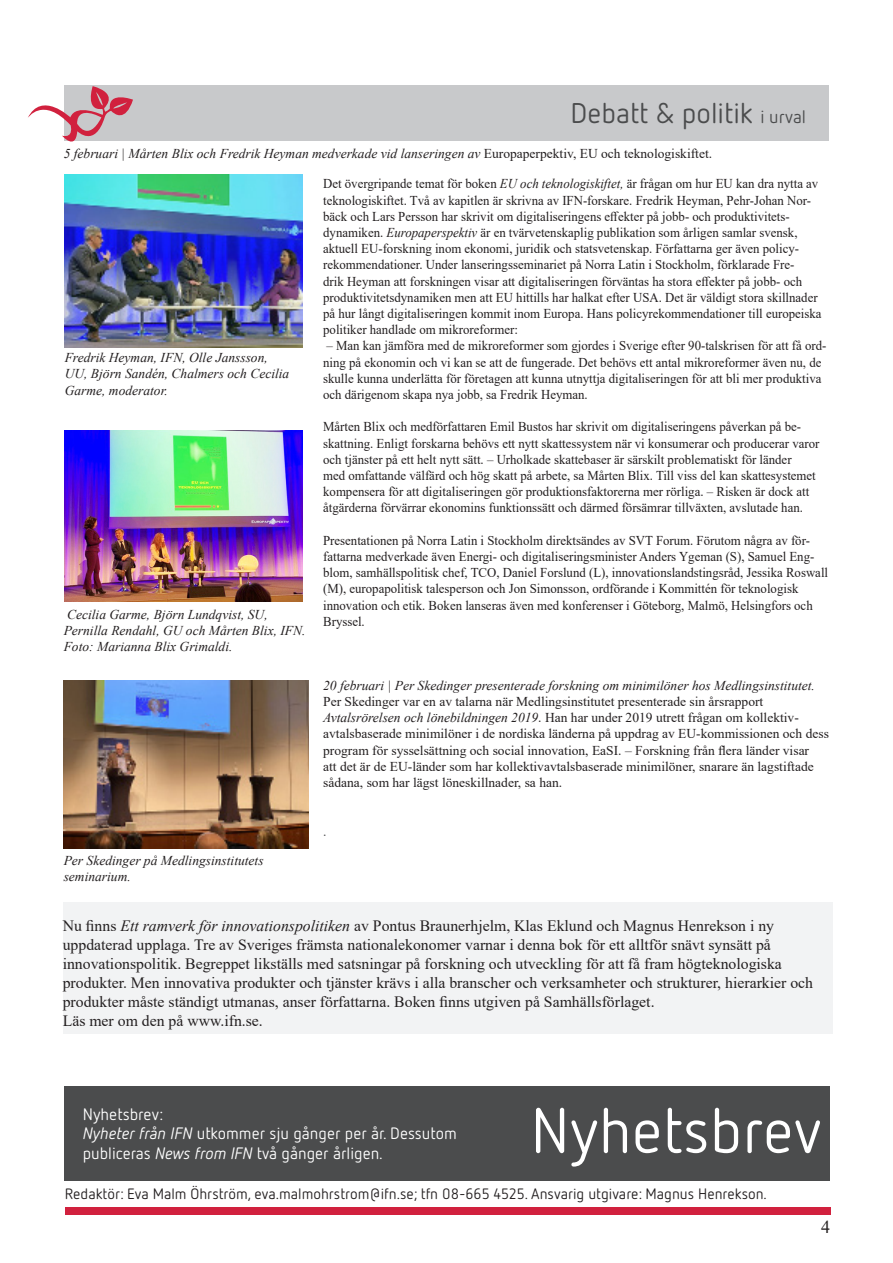
<style>
.page{position:relative;width:893px;height:1263px;background:#fff}
.page>*{position:absolute;margin:0;border:0;box-sizing:border-box;transform-origin:0 0}
.t1{font:63px "Netto OT";color:#fff}
.t2{font:28.5px "Netto OT";color:#4b4c4d}
.t3{font:18px "Times New Roman";color:#231f20}
.t4{font:16.5px/19.5px "Netto OT";color:#fff}
.t5{font:15.75px/18.9px "Times New Roman";color:#231f20}
.t6{font:15px "Netto OT";color:#231f20}
.t7{font:13.5px/16.2px "Times New Roman";color:#231f20;scale:.95 1}
.t8{font:13.5px/16.2px "Times New Roman";color:#231f20}
.t9{font:italic 13.5px/16.2px "Times New Roman";color:#231f20}
.t10{font:13.5px "Times New Roman";color:#4b4c4d}
.s1{font-size:18px}
.s2{font-style:normal}
.s3{font-style:italic}
</style>
<div class="page">
<div style="left:65px;top:1086px;width:765px;height:95px;background:#4b4c4d"></div>
<div style="left:65px;top:1207px;width:765px;height:8px;background:#d1213e"></div>
<div style="left:64px;top:85px;width:765px;height:56px;background:#c8c9cb"></div>
<svg style="left:28px;top:86px;width:105px;height:56px"></svg>
<img style="left:65px;top:430px;width:238px;height:172px">
<img style="left:65px;top:174px;width:238px;height:174px">
<img style="left:64px;top:680px;width:245px;height:168px">
<div style="left:63px;top:901px;width:769px;height:132px;background:#f2f3f4"></div>
<p class="t2" style="left:570px;top:96px;width:237px">Debatt &amp; politik <span class="s1">i urval</span></p>
<p class="t9" style="left:64px;top:145px;width:650px">5 februari | Mårten Blix och Fredrik Heyman medverkade vid lanseringen av <span class="s2">Europaperpektiv, EU och teknologiskiftet.</span></p>
<p class="t9" style="left:65px;top:349px;width:226px">Fredrik Heyman, IFN, Olle Janssson,<br>UU, Björn Sandén, Chalmers och Cecilia<br>Garme, moderator.</p>
<p class="t9" style="left:64px;top:606px;width:243px">Cecilia Garme, Björn Lundqvist, SU,<br>Pernilla Rendahl, GU och Mårten Blix, IFN.<br>Foto: Marianna Blix Grimaldi.</p>
<p class="t9" style="left:64px;top:852px;width:201px">Per Skedinger på Medlingsinstitutets</p>
<p class="t9" style="left:64px;top:868px;width:69px">seminarium.</p>
<p class="t7" style="left:323px;top:175px;width:526px">Det övergripande temat för boken <span class="s3">EU och teknologiskiftet,</span> är frågan om hur EU kan dra nytta av teknologiskiftet. Två av kapitlen är skrivna av IFN-forskare. Fredrik Heyman, Pehr-Johan Nor&shy;bäck och Lars Persson har skrivit om digitaliseringens effekter på jobb- och produktivitets&shy;dynamiken. <span class="s3">Europaperspektiv</span> är en tvärvetenskaplig publikation som årligen samlar svensk, aktuell EU-forskning inom ekonomi, juridik och statsvetenskap. Författarna ger även policy&shy;rekommendationer. Under lanseringsseminariet på Norra Latin i Stockholm, förklarade Fre-<br>drik Heyman att forskningen visar att digitaliseringen förväntas ha stora effekter på jobb- och produktivitetsdynamiken men att EU hittills har halkat efter USA. Det är väldigt stora skillnader på hur långt digitaliseringen kommit inom Europa. Hans policyrekommendationer till europeiska politiker handlade om mikroreformer:</p>
<p class="t7" style="left:323px;top:337px;width:531px">– Man kan jämföra med de mikroreformer som gjordes i Sverige efter 90-talskrisen för att få ord&shy;ning på ekonomin och vi kan se att de fungerade. Det behövs ett antal mikroreformer även nu, de skulle kunna underlätta för företagen att kunna utnyttja digitaliseringen för att bli mer produktiva och därigenom skapa nya jobb, sa Fredrik Heyman.</p>
<p class="t7" style="left:323px;top:418px;width:524px">Mårten Blix och medförfattaren Emil Bustos har skrivit om digitaliseringens påverkan på be&shy;skattning. Enligt forskarna behövs ett nytt skattessystem när vi konsumerar och producerar varor och tjänster på ett helt nytt sätt. – Urholkade skattebaser är särskilt problematiskt för länder<br>med omfattande välfärd och hög skatt på arbete, sa Mårten Blix. Till viss del kan skattesystemet kompensera för att digitaliseringen gör produktionsfaktorerna mer rörliga. – Risken är dock att åtgärderna förvärrar ekonomins funktionssätt och därmed försämrar tillväxten, avslutade han.</p>
<p class="t7" style="left:323px;top:532px;width:533px">Presentationen på Norra Latin i Stockholm direktsändes av SVT Forum. Förutom några av för&shy;fattarna medverkade även Energi- och digitaliseringsminister Anders Ygeman (S), Samuel Eng&shy;blom, samhällspolitisk chef, TCO, Daniel Forslund (L), innovationslandstingsråd, Jessika Roswall (M), europapolitisk talesperson och Jon Simonsson, ordförande i Kommittén för teknologisk innovation och etik. Boken lanseras även med konferenser i Göteborg, Malmö, Helsingfors och Bryssel.</p>
<p class="t9" style="left:323px;top:677px;width:493px">20 februari | Per Skedinger presenterade forskning om minimilöner hos Medlingsinstitutet.</p>
<p class="t8" style="left:323px;top:693px;width:507px">Per Skedinger var en av talarna när Medlingsinstitutet presenterade sin årsrapport <span class="s3">Avtalsrörelsen och lönebildningen 2019</span>. Han har under 2019 utrett frågan om kollektiv&shy;avtalsbaserade minimilöner i de nordiska länderna på uppdrag av EU-kommissionen och dess program för sysselsättning och social innovation, EaSI. – Forskning från flera länder visar<br>att det är de EU-länder som har kollektivavtalsbaserade minimilöner, snarare än lagstiftade sådana, som har lägst löneskillnader, sa han.</p>
<p class="t10" style="left:323px;top:821px;width:5px">.</p>
<p class="t5" style="left:63px;top:916px;width:713px">Nu finns <span class="s3">Ett ramverk för innovationspolitiken</span> av Pontus Braunerhjelm, Klas Eklund och Magnus Henrekson i ny</p>
<p class="t5" style="left:63px;top:935px;width:710px">uppdaterad upplaga. Tre av Sveriges främsta nationalekonomer varnar i denna bok för ett alltför snävt synsätt på</p>
<p class="t5" style="left:63px;top:954px;width:752px">innovationspolitik. Begreppet likställs med satsningar på forskning och utveckling för att få fram högteknologiska produkter. Men innovativa produkter och tjänster krävs i alla branscher och verksamheter och strukturer, hierarkier och produkter måste ständigt utmanas, anser författarna. Boken finns utgiven på Samhällsförlaget.</p>
<p class="t5" style="left:63px;top:1011px;width:202px">Läs mer om den på www.ifn.se.</p>
<p class="t1" style="left:531px;top:1092px;width:293px">Nyhetsbrev</p>
<p class="t6" style="left:65px;top:1184px;width:704px">Redaktör: Eva Malm Öhrström, eva.malmohrstrom@ifn.se; tfn 08-665 4525. Ansvarig utgivare: Magnus Henrekson.</p>
<p class="t4" style="left:83px;top:1104px;width:82px">Nyhetsbrev:</p>
<p class="t4" style="left:83px;top:1123px;width:376px"><span class="s3">Nyheter från IFN</span> utkommer sju gånger per år. Dessutom publiceras <span class="s3">News from IFN</span> två gånger årligen.</p>
<p class="t3" style="left:821px;top:1214px;width:10px">4</p>
</div>
